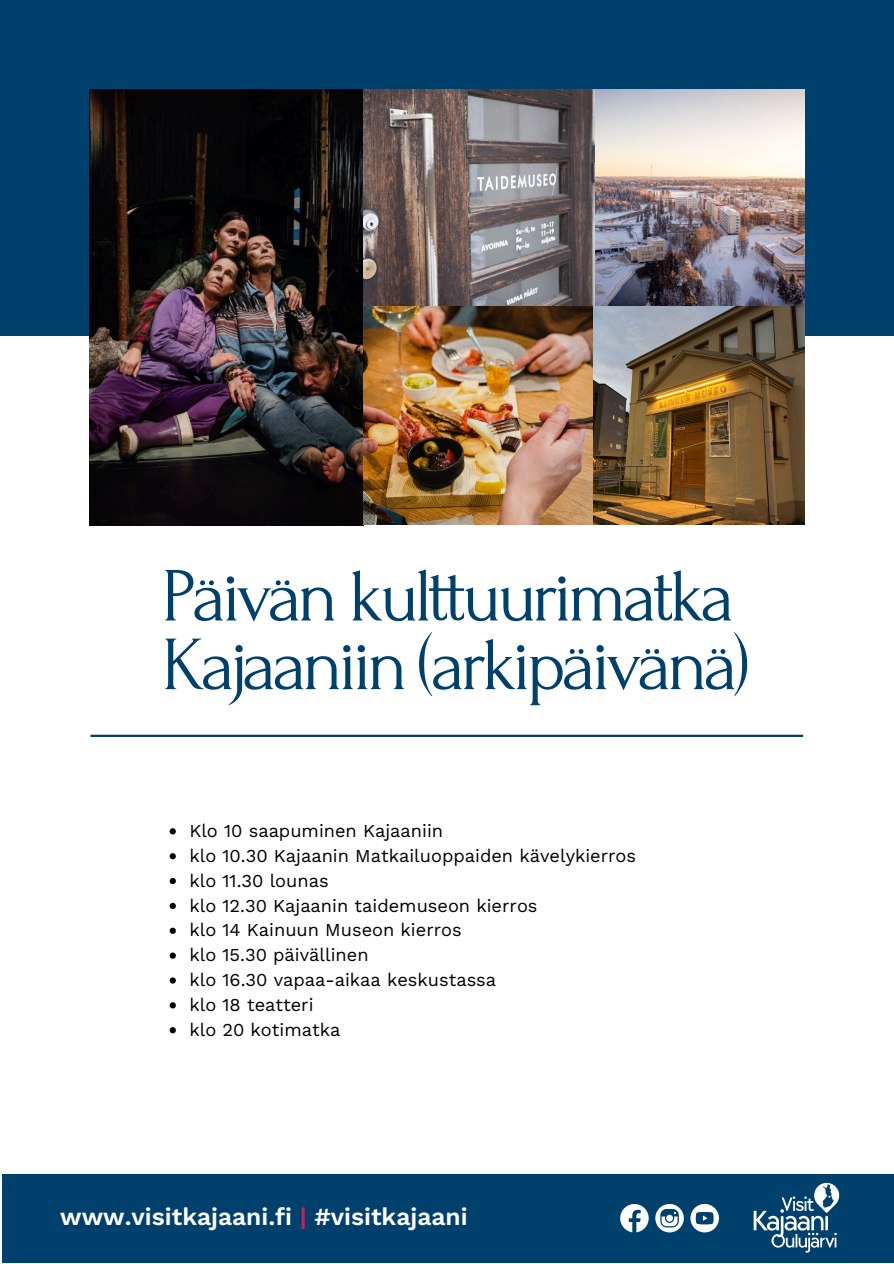
<style>
.page{position:relative;width:894px;height:1264px;background:#fff}
.page>*{position:absolute;margin:0;border:0;box-sizing:border-box;transform-origin:0 0}
.t1{font:76.5px/68.7px "Forum";letter-spacing:-.06em;color:#00406c}
.t2{font:600 24.45px "Work Sans";color:#fff}
.t3{font:18.15px "Work Sans";color:#000}
.s1{color:#bf2364}
</style>
<div class="page">
<div style="left:2px;top:1174px;width:891px;height:88px;background:#00406c"></div>
<svg style="left:620px;top:1204px;width:28px;height:28px"></svg>
<svg style="left:690px;top:1203px;width:28px;height:29px"></svg>
<svg style="left:655px;top:1203px;width:28px;height:29px"></svg>
<svg style="left:753px;top:1182px;width:85px;height:70px"></svg>
<div style="left:0;top:0;width:893px;height:336px;background:#00406c"></div>
<img style="left:89px;top:89px;width:715px;height:436px">
<hr style="left:90px;top:734px;width:713px;height:3px;background:#00406c">
<img style="left:593px;top:89px;width:211px;height:219px">
<svg style="left:170px;top:828px;width:6px;height:6px"></svg>
<svg style="left:170px;top:853px;width:6px;height:6px"></svg>
<svg style="left:170px;top:878px;width:6px;height:6px"></svg>
<svg style="left:170px;top:902px;width:6px;height:7px"></svg>
<svg style="left:170px;top:927px;width:6px;height:6px"></svg>
<svg style="left:170px;top:952px;width:6px;height:6px"></svg>
<svg style="left:170px;top:977px;width:6px;height:6px"></svg>
<svg style="left:170px;top:1002px;width:6px;height:6px"></svg>
<svg style="left:170px;top:1027px;width:6px;height:6px"></svg>
<p class="t1" style="left:162px;top:563px;width:589px">Päivän kulttuurimatka<br>Kajaaniin (arkipäivänä)</p>
<p class="t3" style="left:189px;top:820px;width:255px">Klo 10 saapuminen Kajaaniin</p>
<p class="t3" style="left:189px;top:845px;width:448px">klo 10.30 Kajaanin Matkailuoppaiden kävelykierros</p>
<p class="t3" style="left:189px;top:869px;width:141px">klo 11.30 lounas</p>
<h1 class="t3" style="left:189px;top:894px;width:349px">klo 12.30 Kajaanin taidemuseon kierros</h1>
<p class="t3" style="left:189px;top:919px;width:274px">klo 14 Kainuun Museon kierros</p>
<p class="t3" style="left:189px;top:944px;width:181px">klo 15.30 päivällinen</p>
<p class="t3" style="left:189px;top:969px;width:308px">klo 16.30 vapaa-aikaa keskustassa</p>
<p class="t3" style="left:189px;top:994px;width:126px">klo 18 teatteri</p>
<p class="t3" style="left:189px;top:1018px;width:152px">klo 20 kotimatka</p>
<p class="t2" style="left:60px;top:1202px;width:409px">www.visitkajaani.fi <span class="s1">|</span> #visitkajaani</p>
</div>
